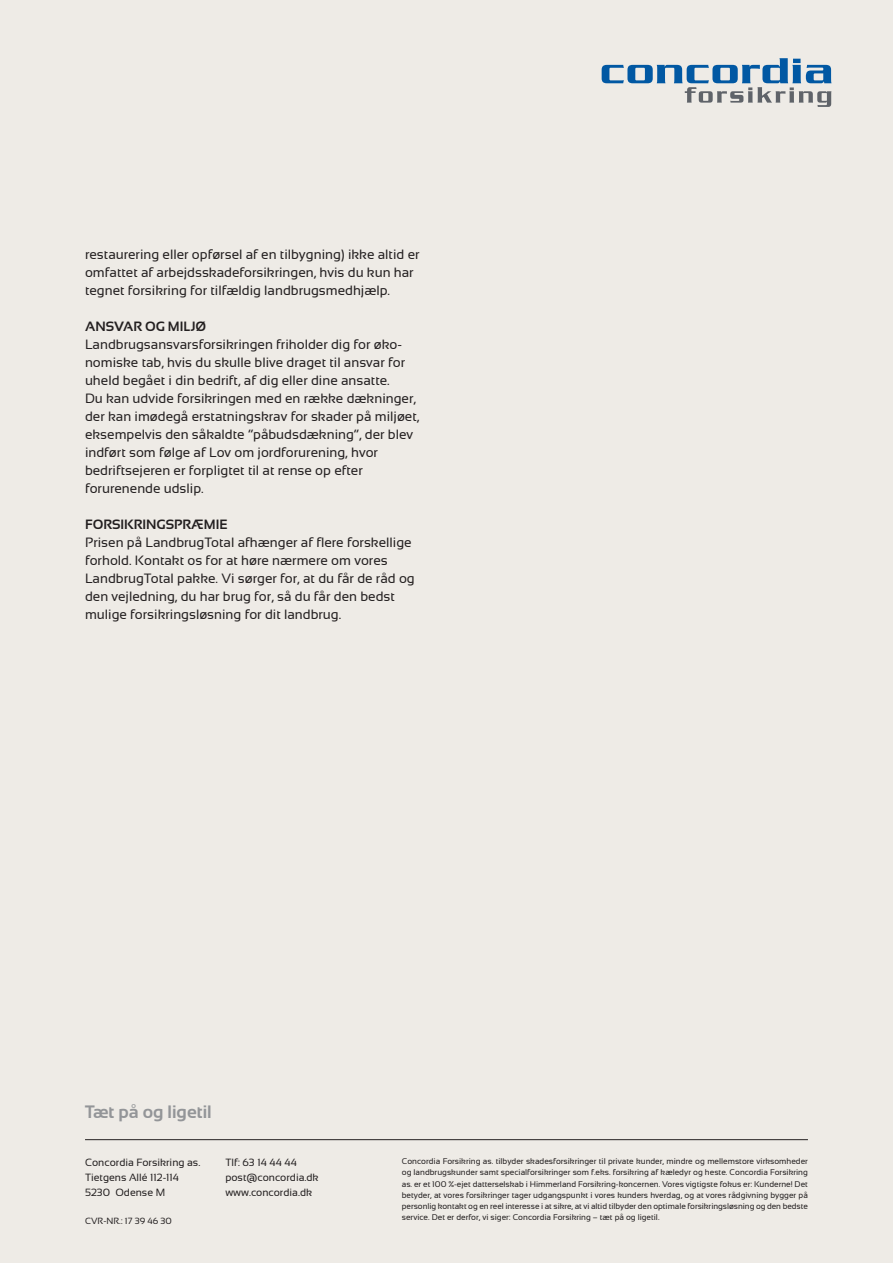
<style>
.page{position:relative;width:893px;height:1263px;background:#eeebe6}
.page>*{position:absolute;margin:0;border:0;box-sizing:border-box;transform-origin:0 0}
.t1{font:700 18px "Sansation";color:#939598}
.Brødtekst{font:13.5px/18px "Sansation";color:#231f20}
.Brødtekst-2{font:700 13.5px "Sansation";color:#231f20}
.t2{font:10.5px "Sansation";color:#231f20}
.t3{font:9px "Sansation";color:#231f20}
.HF_Juridisk_tekst{font:8.25px/11.2px "Sansation";color:#231f20;text-align:justify}
</style>
<div class="page">
<hr style="left:85px;top:1139px;width:723px;height:1px;background:#231f20">
<svg style="left:602px;top:58px;width:229px;height:49px"></svg>
<p class="Brødtekst" style="left:85px;top:245px;width:336px">restaurering eller opførsel af en tilbygning) ikke altid er omfattet af arbejdsskadeforsikringen, hvis du kun har tegnet forsikring for tilfældig landbrugsmedhjælp.</p>
<p class="Brødtekst-2" style="left:85px;top:319px;width:123px">ANSVAR OG MILJØ</p>
<p class="Brødtekst" style="left:85px;top:335px;width:322px">Landbrugsansvarsforsikringen friholder dig for øko&shy;nomiske tab, hvis du skulle blive draget til ansvar for uheld begået i din bedrift, af dig eller dine ansatte.</p>
<p class="Brødtekst" style="left:85px;top:389px;width:336px">Du kan udvide forsikringen med en række dækninger, der kan imødegå erstatningskrav for skader på miljøet, eksempelvis den såkaldte ”påbudsdækning”, der blev indført som følge af Lov om jordforurening, hvor</p>
<p class="Brødtekst" style="left:85px;top:461px;width:279px">bedriftsejeren er forpligtet til at rense op efter</p>
<p class="Brødtekst" style="left:85px;top:479px;width:120px">forurenende udslip.</p>
<p class="Brødtekst-2" style="left:85px;top:517px;width:144px">FORSIKRINGSPRÆMIE</p>
<p class="Brødtekst" style="left:85px;top:533px;width:328px">Prisen på LandbrugTotal afhænger af flere forskellige forhold. Kontakt os for at høre nærmere om vores</p>
<p class="Brødtekst" style="left:85px;top:569px;width:331px">LandbrugTotal pakke. Vi sørger for, at du får de råd og den vejledning, du har brug for, så du får den bedst</p>
<p class="Brødtekst" style="left:85px;top:605px;width:258px">mulige forsikringsløsning for dit landbrug.</p>
<p class="t1" style="left:85px;top:1101px;width:128px">Tæt på og ligetil</p>
<p class="t2" style="left:85px;top:1157px;width:117px">Concordia Forsikring as.</p>
<p class="t2" style="left:85px;top:1172px;width:96px">Tietgens Allé 112-114</p>
<p class="t2" style="left:85px;top:1187px;width:82px">5230 Odense M</p>
<p class="t3" style="left:85px;top:1216px;width:88px">CVR-NR.: 17 39 46 30</p>
<p class="t2" style="left:225px;top:1157px;width:73px">Tlf: 63 14 44 44</p>
<p class="t2" style="left:225px;top:1172px;width:95px">post@concordia.dk</p>
<p class="t2" style="left:225px;top:1187px;width:88px">www.concordia.dk</p>
<p class="HF_Juridisk_tekst" style="left:402px;top:1156px;width:408px">Concordia Forsikring as. tilbyder skadesforsikringer til private kunder, mindre og mellemstore virksomheder og landbrugskunder samt specialforsikringer som f.eks. forsikring af kæledyr og heste. Concordia Forsikring as. er et 100 %-ejet datterselskab i Himmerland Forsikring-koncernen. Vores vigtigste fokus er: Kunderne! Det betyder, at vores forsikringer tager udgangspunkt i vores kunders hverdag, og at vores rådgivning bygger på personlig kontakt og en reel interesse i at sikre, at vi altid tilbyder den optimale forsikringsløsning og den bedste service. Det er derfor, vi siger: Concordia Forsikring – tæt på og ligetil.</p>
</div>
